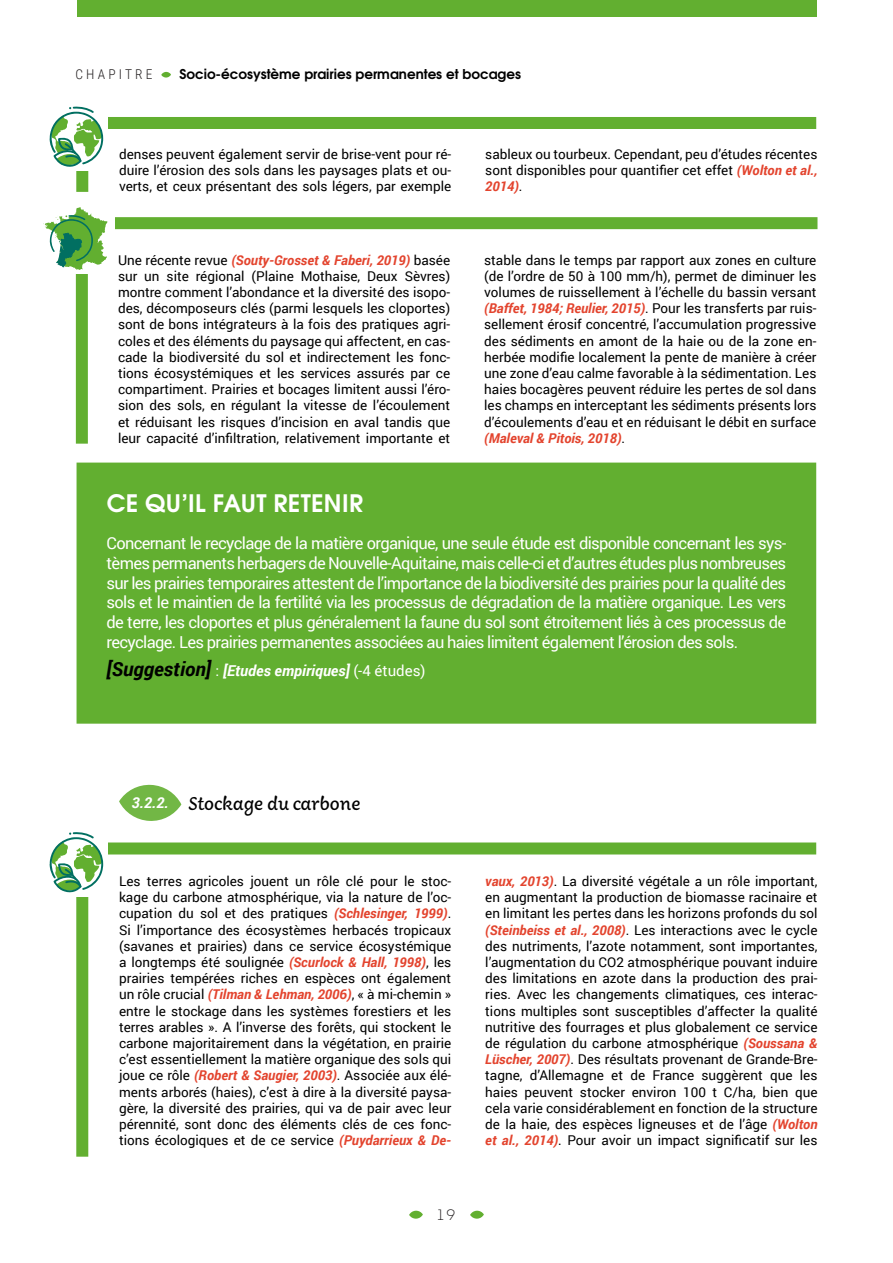
<style>
.page{position:relative;width:893px;height:1263px;background:#fff}
.page>*{position:absolute;margin:0;border:0;box-sizing:border-box;transform-origin:0 0}
.t1{font:30px "Aisha Latin";color:#000}
.t2{font:700 24px "Te X Gyre Adventor";letter-spacing:.015em;color:#fff}
.t3{font:16.5px/19.8px "Roboto";letter-spacing:-.04em;color:#fff;text-align:justify}
.t4{font:italic 700 15px "Roboto";color:#fff}
.t5{font:15px "Intro Light Alt";color:#231f20}
.t6{font:13.5px/16.2px "Roboto";color:#000;text-align:justify}
.t7{font:700 13.5px "Te X Gyre Adventor";color:#000}
.t8{font:300 13.5px "Roboto Condensed";letter-spacing:.235em;color:#231f20}
.s1{font-weight:700;font-style:italic;color:#e3442e}
.s2{font-size:19.5px;color:#000}
.s3{font-weight:400;font-style:normal}
.s4{font-family:"Roboto";font-weight:700;font-style:italic;font-size:15px;color:#fff}
</style>
<div class="page">
<svg style="left:161px;top:72px;width:10px;height:6px"></svg>
<div style="left:77px;top:0;width:739px;height:17px;background:#62af30"></div>
<svg style="left:409px;top:1210px;width:14px;height:9px"></svg>
<svg style="left:470px;top:1210px;width:14px;height:9px"></svg>
<svg style="left:75px;top:217px;width:743px;height:227px"></svg>
<div style="left:79px;top:465px;width:735px;height:256px;background:#62af30"></div>
<div style="left:77px;top:463px;width:739px;height:261px;border:4px solid #62af30"></div>
<svg style="left:76px;top:842px;width:741px;height:315px"></svg>
<div style="left:43px;top:827px;width:65px;height:70px;background:#fff"></div>
<svg style="left:50px;top:832px;width:53px;height:61px"></svg>
<svg style="left:119px;top:784px;width:62px;height:37px"></svg>
<svg style="left:76px;top:117px;width:741px;height:75px"></svg>
<div style="left:43px;top:102px;width:65px;height:69px;background:#fff"></div>
<svg style="left:50px;top:106px;width:53px;height:61px"></svg>
<div style="left:43px;top:206px;width:72px;height:67px;background:#fff"></div>
<svg style="left:43px;top:207px;width:65px;height:63px"></svg>
<p class="t8" style="left:75px;top:65px;width:79px">CHAPITRE</p>
<p class="t7" style="left:179px;top:62px;width:343px">Socio-écosystème prairies permanentes et bocages</p>
<p class="t6" style="left:119px;top:145px;width:334px">denses peuvent également servir de brise-vent pour ré&shy;duire l’érosion des sols dans les paysages plats et ou&shy;verts, et ceux présentant des sols légers, par exemple</p>
<p class="t6" style="left:485px;top:145px;width:334px">sableux ou tourbeux. Cependant, peu d’études récentes sont disponibles pour quantifier cet effet <span class="s1">(Wolton et al., 2014)</span>.</p>
<p class="t6" style="left:118px;top:251px;width:334px">Une récente revue <span class="s1">(Souty-Grosset &amp; Faberi, 2019)</span> basée sur un site régional (Plaine Mothaise, Deux Sèvres) montre comment l’abondance et la diversité des isopo&shy;des, décomposeurs clés (parmi lesquels les cloportes) sont de bons intégrateurs à la fois des pratiques agri&shy;coles et des éléments du paysage qui affectent, en cas&shy;cade la biodiversité du sol et indirectement les fonc&shy;tions écosystémiques et les services assurés par ce compartiment. Prairies et bocages limitent aussi l’éro&shy;sion des sols, en régulant la vitesse de l’écoulement et réduisant les risques d’incision en aval tandis que leur capacité d’infiltration, relativement importante et</p>
<p class="t6" style="left:484px;top:251px;width:334px">stable dans le temps par rapport aux zones en culture (de l’ordre de 50 à 100 mm/h), permet de diminuer les volumes de ruissellement à l’échelle du bassin versant <span class="s1">(Baffet, 1984; Reulier, 2015)</span>. Pour les transferts par ruis&shy;sellement érosif concentré, l’accumulation progressive des sédiments en amont de la haie ou de la zone en&shy;herbée modifie localement la pente de manière à créer une zone d’eau calme favorable à la sédimentation. Les haies bocagères peuvent réduire les pertes de sol dans les champs en interceptant les sédiments présents lors d’écoulements d’eau et en réduisant le débit en surface <span class="s1">(Maleval &amp; Pitois, 2018)</span>.</p>
<h2 class="t2" style="left:107px;top:482px;width:258px">CE QU’IL FAUT RETENIR</h2>
<p class="t3" style="left:107px;top:533px;width:681px">Concernant le recyclage de la matière organique, une seule étude est disponible concernant les sys&shy;tèmes permanents herbagers de Nouvelle-Aquitaine, mais celle-ci et d’autres études plus nombreuses sur les prairies temporaires attestent de l’importance de la biodiversité des prairies pour la qualité des sols et le maintien de la fertilité via les processus de dégradation de la matière organique. Les vers de terre, les cloportes et plus généralement la faune du sol sont étroitement liés à ces processus de recyclage. Les prairies permanentes associées au haies limitent également l’érosion des sols.</p>
<p class="t4" style="left:107px;top:660px;width:321px"><span class="s2">[Suggestion]</span> <span class="s3">:</span> [Etudes empiriques] <span class="s3">(-4 études)</span></p>
<h1 class="t1" style="left:132px;top:782px;width:230px"><span class="s4">3.2.2.</span> Stockage du carbone</h1>
<p class="t6" style="left:119px;top:872px;width:334px">Les terres agricoles jouent un rôle clé pour le stoc&shy;kage du carbone atmosphérique, via la nature de l’oc&shy;cupation du sol et des pratiques <span class="s1">(Schlesinger, 1999)</span>.<br>Si l’importance des écosystèmes herbacés tropicaux (savanes et prairies) dans ce service écosystémique a longtemps été soulignée <span class="s1">(Scurlock &amp; Hall, 1998)</span>, les prairies tempérées riches en espèces ont également un rôle crucial <span class="s1">(Tilman &amp; Lehman, 2006)</span>, « à mi-chemin » entre le stockage dans les systèmes forestiers et les terres arables ». A l’inverse des forêts, qui stockent le carbone majoritairement dans la végétation, en prairie c’est essentiellement la matière organique des sols qui joue ce rôle <span class="s1">(Robert &amp; Saugier, 2003)</span>. Associée aux élé&shy;ments arborés (haies), c’est à dire à la diversité paysa&shy;gère, la diversité des prairies, qui va de pair avec leur pérennité, sont donc des éléments clés de ces fonc&shy;tions écologiques et de ce service <span class="s1">(Puydarrieux &amp; De-</span></p>
<p class="t6" style="left:485px;top:872px;width:334px"><span class="s1">vaux, 2013)</span>. La diversité végétale a un rôle important, en augmentant la production de biomasse racinaire et en limitant les pertes dans les horizons profonds du sol <span class="s1">(Steinbeiss et al., 2008)</span>. Les interactions avec le cycle des nutriments, l’azote notamment, sont importantes, l’augmentation du CO2 atmosphérique pouvant induire des limitations en azote dans la production des prai&shy;ries. Avec les changements climatiques, ces interac&shy;tions multiples sont susceptibles d’affecter la qualité nutritive des fourrages et plus globalement ce service de régulation du carbone atmosphérique <span class="s1">(Soussana &amp; Lüscher, 2007)</span>. Des résultats provenant de Grande-Bre&shy;tagne, d’Allemagne et de France suggèrent que les haies peuvent stocker environ 100 t C/ha, bien que cela varie considérablement en fonction de la structure de la haie, des espèces ligneuses et de l’âge <span class="s1">(Wolton et al., 2014)</span>. Pour avoir un impact significatif sur les</p>
<p class="t5" style="left:438px;top:1205px;width:19px">19</p>
</div>
